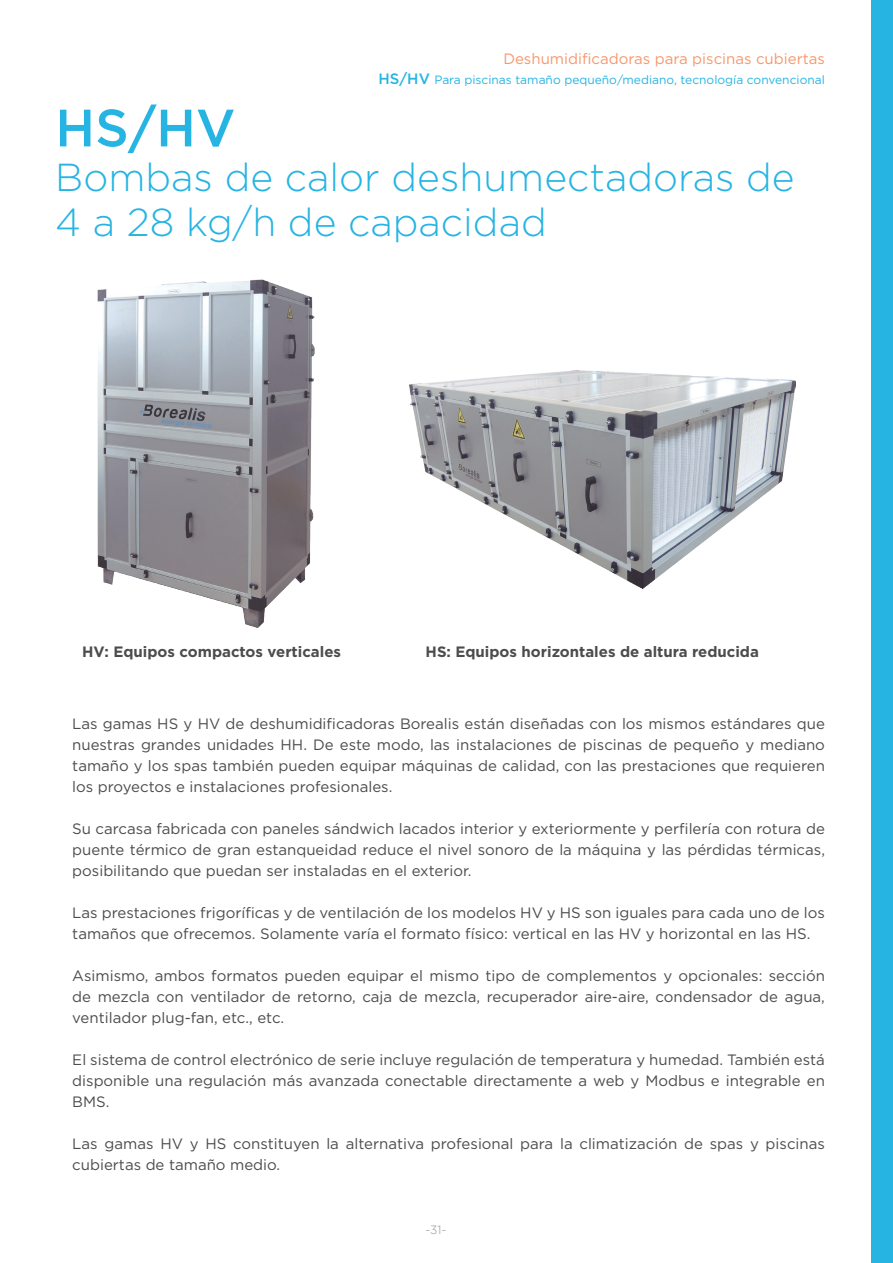
<style>
.page{position:relative;width:893px;height:1263px;background:#fff}
.page>*{position:absolute;margin:0;border:0;box-sizing:border-box;transform-origin:0 0}
.t1{font:500 52.5px "Gotham";color:#26b4e3}
.t2{font:300 39px/45px "Gotham";color:#26b4e3}
.GENERAL{font:15px/21px "Gotham";color:#4b4c4d;text-align:justify}
.GENERAL-2{font:700 15px "Gotham";color:#4b4c4d}
.t3{font:15px "Gotham";color:#f7976d}
.t4{font:12px "Gotham";color:#26b4e3}
.t5{font:300 12px "Gotham";color:#939598}
.s1{font-weight:500;font-size:15px}
</style>
<div class="page">
<div style="left:871px;top:0;width:22px;height:1263px;background:#26b4e3"></div>
<img style="left:97px;top:279px;width:218px;height:348px">
<img style="left:410px;top:370px;width:385px;height:218px">
<p class="t3" style="left:503px;top:49px;width:323px">Deshumidificadoras para piscinas cubiertas</p>
<p class="t4" style="left:378px;top:72px;width:448px"><span class="s1">HS/HV</span> Para piscinas tamaño pequeño/mediano, tecnología convencional</p>
<p class="t1" style="left:55px;top:93px;width:182px">HS/HV</p>
<p class="t2" style="left:55px;top:154px;width:741px">Bombas de calor deshumectadoras de<br>4 a 28 kg/h de capacidad</p>
<p class="GENERAL-2" style="left:82px;top:642px;width:260px">HV: Equipos compactos verticales</p>
<p class="GENERAL-2" style="left:426px;top:642px;width:335px">HS: Equipos horizontales de altura reducida</p>
<p class="GENERAL" style="left:72px;top:712px;width:754px">Las gamas HS y HV de deshumidificadoras Borealis están diseñadas con los mismos estándares que nuestras grandes unidades HH. De este modo, las instalaciones de piscinas de pequeño y mediano tamaño y los spas también pueden equipar máquinas de calidad, con las prestaciones que requieren los proyectos e instalaciones profesionales.</p>
<p class="GENERAL" style="left:72px;top:817px;width:754px">Su carcasa fabricada con paneles sándwich lacados interior y exteriormente y perfilería con rotura de puente térmico de gran estanqueidad reduce el nivel sonoro de la máquina y las pérdidas térmicas, posibilitando que puedan ser instaladas en el exterior.</p>
<p class="GENERAL" style="left:72px;top:901px;width:754px">Las prestaciones frigoríficas y de ventilación de los modelos HV y HS son iguales para cada uno de los tamaños que ofrecemos. Solamente varía el formato físico: vertical en las HV y horizontal en las HS.</p>
<p class="GENERAL" style="left:72px;top:964px;width:754px">Asimismo, ambos formatos pueden equipar el mismo tipo de complementos y opcionales: sección de mezcla con ventilador de retorno, caja de mezcla, recuperador aire-aire, condensador de agua, ventilador plug-fan, etc., etc.</p>
<p class="GENERAL" style="left:72px;top:1048px;width:754px">El sistema de control electrónico de serie incluye regulación de temperatura y humedad. También está disponible una regulación más avanzada conectable directamente a web y Modbus e integrable en BMS.</p>
<p class="GENERAL" style="left:72px;top:1132px;width:754px">Las gamas HV y HS constituyen la alternativa profesional para la climatización de spas y piscinas cubiertas de tamaño medio.</p>
<p class="t5" style="left:425px;top:1222px;width:23px">-31-</p>
</div>
